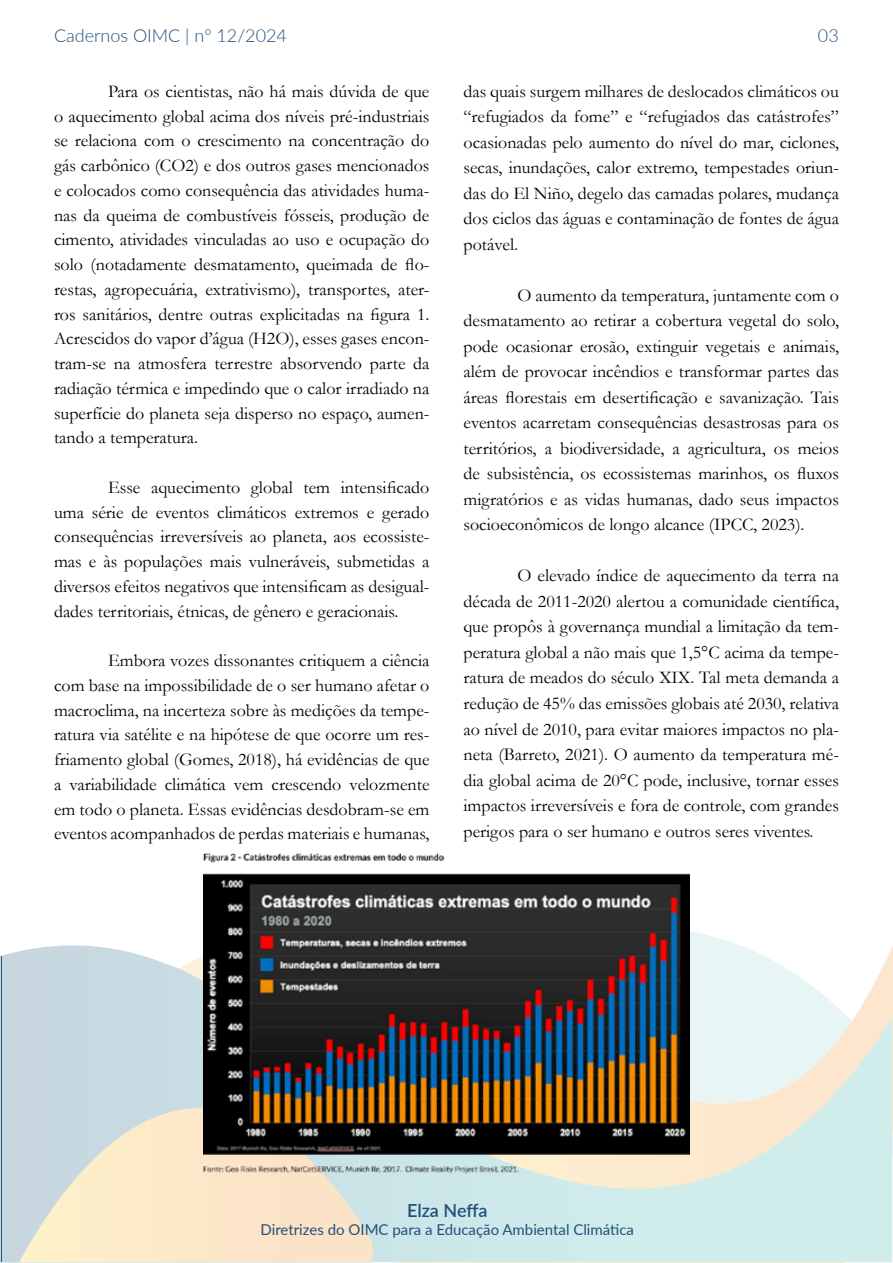
<style>
.page{position:relative;width:893px;height:1263px;background:#fff}
.page>*{position:absolute;margin:0;border:0;box-sizing:border-box;transform-origin:0 0}
.t1{font:18px/24.8px "Garamond";color:#000;text-align:justify}
.t2{font:300 18px "Lato";color:#22507a}
.t3{font:600 18px "Lato";letter-spacing:-.005em;color:#22507a}
.t4{font:15px "Lato";color:#22507a}
</style>
<div class="page">
<svg style="left:2px;top:931px;width:890px;height:331px"></svg>
<img style="left:203px;top:853px;width:487px;height:324px">
<p class="t2" style="left:54px;top:23px;width:234px">Cadernos OIMC | nº 12/2024</p>
<p class="t2" style="left:818px;top:23px;width:22px">03</p>
<p class="t1" style="left:54px;top:78px;width:377px;text-indent:54px">Para os cientistas, não há mais dúvida de que o aquecimento global acima dos níveis pré-industriais se relaciona com o crescimento na concentração do gás carbônico (CO2) e dos outros gases mencionados e colocados como consequência das atividades huma&shy;nas da queima de combustíveis fósseis, produção de cimento, atividades vinculadas ao uso e ocupação do solo (notadamente desmatamento, queimada de flo&shy;restas, agropecuária, extrativismo), transportes, ater&shy;ros sanitários, dentre outras explicitadas na figura 1.<br>Acrescidos do vapor d’água (H2O), esses gases encon&shy;tram-se na atmosfera terrestre absorvendo parte da radiação térmica e impedindo que o calor irradiado na superfície do planeta seja disperso no espaço, aumen&shy;tando a temperatura.</p>
<p class="t1" style="left:54px;top:474px;width:377px;text-indent:54px">Esse aquecimento global tem intensificado uma série de eventos climáticos extremos e gerado consequências irreversíveis ao planeta, aos ecossiste&shy;mas e às populações mais vulneráveis, submetidas a diversos efeitos negativos que intensificam as desigual&shy;dades territoriais, étnicas, de gênero e geracionais.</p>
<p class="t1" style="left:54px;top:648px;width:377px;text-indent:54px">Embora vozes dissonantes critiquem a ciência com base na impossibilidade de o ser humano afetar o macroclima, na incerteza sobre às medições da tempe&shy;ratura via satélite e na hipótese de que ocorre um res&shy;friamento global (Gomes, 2018), há evidências de que a variabilidade climática vem crescendo velozmente em todo o planeta. Essas evidências desdobram-se em eventos acompanhados de perdas materiais e humanas,</p>
<p class="t1" style="left:463px;top:78px;width:377px;line-height:25.5px">das quais surgem milhares de deslocados climáticos ou “refugiados da fome” e “refugiados das catástrofes” ocasionadas pelo aumento do nível do mar, ciclones, secas, inundações, calor extremo, tempestades oriun&shy;das do El Niño, degelo das camadas polares, mudança dos ciclos das águas e contaminação de fontes de água potável.</p>
<p class="t1" style="left:463px;top:282px;width:377px;line-height:25.5px;text-indent:54px">O aumento da temperatura, juntamente com o desmatamento ao retirar a cobertura vegetal do solo, pode ocasionar erosão, extinguir vegetais e animais, além de provocar incêndios e transformar partes das áreas florestais em desertificação e savanização. Tais eventos acarretam consequências desastrosas para os territórios, a biodiversidade, a agricultura, os meios de subsistência, os ecossistemas marinhos, os fluxos migratórios e as vidas humanas, dado seus impactos socioeconômicos de longo alcance (IPCC, 2023).</p>
<p class="t1" style="left:463px;top:563px;width:377px;line-height:25.5px;text-indent:54px">O elevado índice de aquecimento da terra na década de 2011-2020 alertou a comunidade científica, que propôs à governança mundial a limitação da tem&shy;peratura global a não mais que 1,5°C acima da tempe&shy;ratura de meados do século XIX. Tal meta demanda a redução de 45% das emissões globais até 2030, relativa ao nível de 2010, para evitar maiores impactos no pla&shy;neta (Barreto, 2021). O aumento da temperatura mé&shy;dia global acima de 20°C pode, inclusive, tornar esses impactos irreversíveis e fora de controle, com grandes perigos para o ser humano e outros seres viventes.</p>
<p class="t3" style="left:407px;top:1197px;width:82px">Elza Neffa</p>
<p class="t4" style="left:261px;top:1219px;width:375px">Diretrizes do OIMC para a Educação Ambiental Climática</p>
</div>
